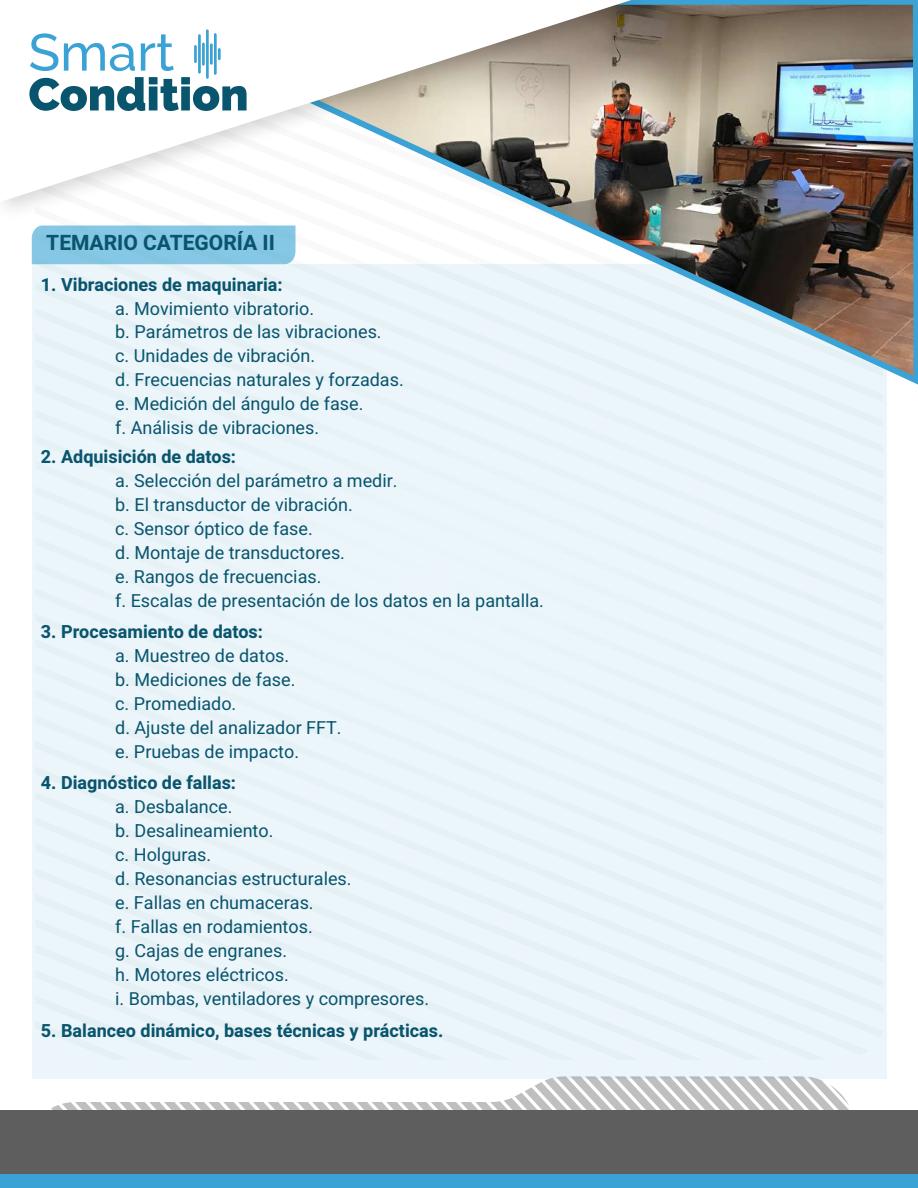
<style>
.page{position:relative;width:918px;height:1188px;background:#fff}
.page>*{position:absolute;margin:0;border:0;box-sizing:border-box;transform-origin:0 0}
.t1{font:700 21px "Heebo";color:#09556d}
.t2{font:18px/24px "Heebo";color:#09556d}
.t3{font:700 18px "Heebo";color:#09556d}
</style>
<div class="page">
<div style="left:32px;top:231px;width:57px;height:33px;background:#85c7e4"></div>
<svg style="left:32px;top:1078px;width:825px;height:32px"></svg>
<div style="left:0;top:1174px;width:918px;height:14px;background:#3aa2d4"></div>
<div style="left:0;top:1110px;width:918px;height:64px;background:#5e5e5e"></div>
<div style="left:32px;top:264px;width:855px;height:814px;background:#ebf5fa"></div>
<img style="left:89px;top:0;width:829px;height:385px">
<img style="left:3px;top:0;width:661px;height:231px">
<svg style="left:3px;top:0;width:633px;height:202px"></svg>
<svg style="left:29px;top:77px;width:218px;height:34px"></svg>
<svg style="left:30px;top:33px;width:28px;height:38px"></svg>
<svg style="left:64px;top:43px;width:71px;height:28px"></svg>
<svg style="left:141px;top:34px;width:33px;height:37px"></svg>
<hr style="left:194px;top:45px;width:3px;height:18px;background:#3aa2d4">
<hr style="left:202px;top:43px;width:3px;height:23px;background:#3aa2d4">
<hr style="left:210px;top:43px;width:3px;height:22px;background:#3aa2d4">
<svg style="left:218px;top:48px;width:3px;height:12px"></svg>
<hr style="left:198px;top:34px;width:3px;height:40px;background:#3aa2d4">
<hr style="left:206px;top:29px;width:3px;height:50px;background:#3aa2d4">
<hr style="left:214px;top:33px;width:3px;height:42px;background:#3aa2d4">
<p class="t1" style="left:46px;top:228px;width:230px">TEMARIO CATEGORÍA II</p>
<p class="t3" style="left:41px;top:272px;width:243px">1. Vibraciones de maquinaria:</p>
<p class="t2" style="left:115px;top:296px;width:290px">a. Movimiento vibratorio.<br>b. Parámetros de las vibraciones.<br>c. Unidades de vibración.<br>d. Frecuencias naturales y forzadas. e. Medición del ángulo de fase.<br>f. Análisis de vibraciones.</p>
<p class="t3" style="left:41px;top:444px;width:197px">2. Adquisición de datos:</p>
<p class="t2" style="left:115px;top:469px;width:430px">a. Selección del parámetro a medir.<br>b. El transductor de vibración.<br>c. Sensor óptico de fase.<br>d. Montaje de transductores.<br>e. Rangos de frecuencias.<br>f. Escalas de presentación de los datos en la pantalla.</p>
<p class="t3" style="left:41px;top:619px;width:223px">3. Procesamiento de datos:</p>
<p class="t2" style="left:115px;top:644px;width:228px">a. Muestreo de datos.<br>b. Mediciones de fase.<br>c. Promediado.<br>d. Ajuste del analizador FFT. e. Pruebas de impacto.</p>
<p class="t3" style="left:41px;top:771px;width:197px">4. Diagnóstico de fallas:</p>
<p class="t2" style="left:115px;top:795px;width:316px">a. Desbalance.<br>b. Desalineamiento.<br>c. Holguras.<br>d. Resonancias estructurales.<br>e. Fallas en chumaceras.<br>f. Fallas en rodamientos.<br>g. Cajas de engranes.<br>h. Motores eléctricos.<br>i. Bombas, ventiladores y compresores.</p>
<p class="t3" style="left:41px;top:1018px;width:404px">5. Balanceo dinámico, bases técnicas y prácticas.</p>
</div>
